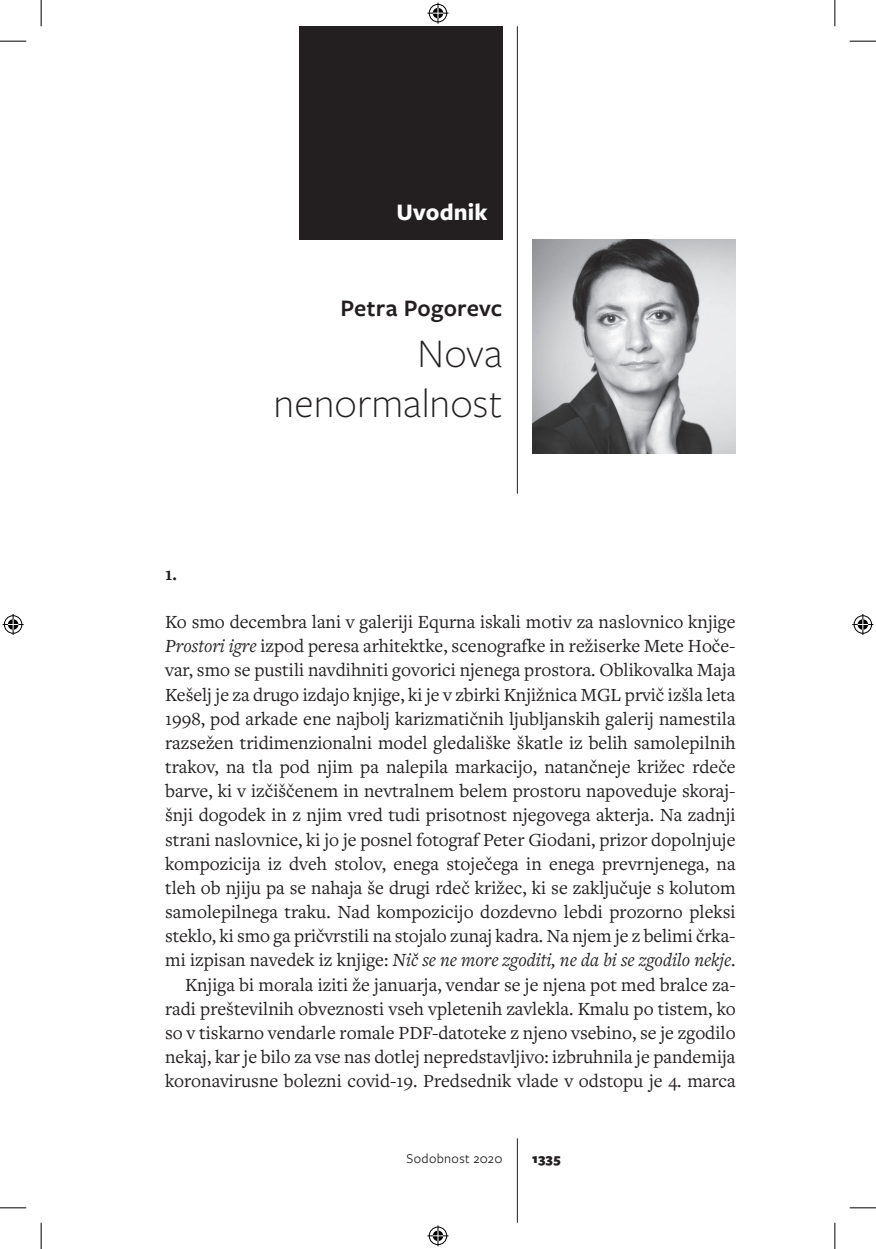
<style>
.page{position:relative;width:876px;height:1249px;background:#fff}
.page>*{position:absolute;margin:0;border:0;box-sizing:border-box;transform-origin:0 0}
.t1{font:300 42px/50.4px "Freight Sans Pro";letter-spacing:.005em;color:#231f20;text-align:right}
.t2{font:600 24.5px "Freight Sans Pro";letter-spacing:.005em;color:#231f20}
.t3{font:700 24.5px "Freight Sans Pro";letter-spacing:.01em;color:#fff}
.t4{font:19.25px/24.2px "Freight Text Pro";color:#231f20;text-align:right}
.t5{font:700 19.25px "Freight Text Pro";color:#231f20}
.t6{font:14px "Freight Sans Pro";letter-spacing:.025em;color:#231f20}
.t7{font:900 14px "Freight Sans Pro";color:#231f20}
.s1{font-style:italic}
</style>
<div class="page">
<hr style="left:517px;top:1137px;width:1px;height:85px;background:#231f20">
<hr style="left:517px;top:26px;width:1px;height:467px;background:#231f20">
<div style="left:299px;top:26px;width:203px;height:214px;background:#231f20"></div>
<img style="left:532px;top:240px;width:204px;height:213px">
<svg style="left:0;top:41px;width:26px;height:1px"></svg>
<svg style="left:850px;top:41px;width:26px;height:1px"></svg>
<svg style="left:0;top:1207px;width:26px;height:1px"></svg>
<svg style="left:850px;top:1207px;width:26px;height:1px"></svg>
<svg style="left:41px;top:0;width:1px;height:26px"></svg>
<svg style="left:41px;top:1222px;width:1px;height:26px"></svg>
<svg style="left:835px;top:0;width:1px;height:26px"></svg>
<svg style="left:835px;top:1222px;width:1px;height:26px"></svg>
<svg style="left:427px;top:3px;width:21px;height:21px"></svg>
<svg style="left:427px;top:1225px;width:21px;height:20px"></svg>
<svg style="left:3px;top:614px;width:21px;height:21px"></svg>
<svg style="left:852px;top:614px;width:21px;height:21px"></svg>
<p class="t3" style="left:396px;top:195px;width:93px">Uvodnik</p>
<p class="t2" style="left:340px;top:292px;width:164px">Petra Pogorevc</p>
<h1 class="t1" style="left:274px;top:326px;width:230px">Nova nenormalnost</h1>
<p class="t5" style="left:165px;top:560px;width:13px">1.</p>
<p class="t4" style="left:165px;top:609px;width:572px">Ko smo decembra lani v galeriji Equrna iskali motiv za naslovnico knjige <span class="s1">Prostori igre</span> izpod peresa arhitektke, scenografke in režiserke Mete Hoče&shy;var, smo se pustili navdihniti govorici njenega prostora. Oblikovalka Maja Kešelj je za drugo izdajo knjige, ki je v zbirki Knjižnica MGL prvič izšla leta 1998, pod arkade ene najbolj karizmatičnih ljubljanskih galerij namestila razsežen tridimenzionalni model gledališke škatle iz belih samolepilnih trakov, na tla pod njim pa nalepila markacijo, natančneje križec rdeče barve, ki v izčiščenem in nevtralnem belem prostoru napoveduje skoraj&shy;šnji dogodek in z njim vred tudi prisotnost njegovega akterja. Na zadnji strani naslovnice, ki jo je posnel fotograf Peter Giodani, prizor dopolnjuje kompozicija iz dveh stolov, enega stoječega in enega prevrnjenega, na tleh ob njiju pa se nahaja še drugi rdeč križec, ki se zaključuje s kolutom samolepilnega traku. Nad kompozicijo dozdevno lebdi prozorno pleksi steklo, ki smo ga pričvrstili na stojalo zunaj kadra. Na njem je z belimi črka&shy;mi izpisan navedek iz knjige: <span class="s1">Nič se ne more zgoditi, ne da bi se zgodilo nekje</span>.<br>Knjiga bi morala iziti že januarja, vendar se je njena pot med bralce za&shy;radi preštevilnih obveznosti vseh vpletenih zavlekla. Kmalu po tistem, ko so v tiskarno vendarle romale PDF-datoteke z njeno vsebino, se je zgodilo nekaj, kar je bilo za vse nas dotlej nepredstavljivo: izbruhnila je pandemija koronavirusne bolezni covid-19. Predsednik vlade v odstopu je 4. marca</p>
<p class="t6" style="left:406px;top:1148px;width:98px">Sodobnost 2020</p>
<p class="t7" style="left:532px;top:1147px;width:30px">1335</p>
</div>
